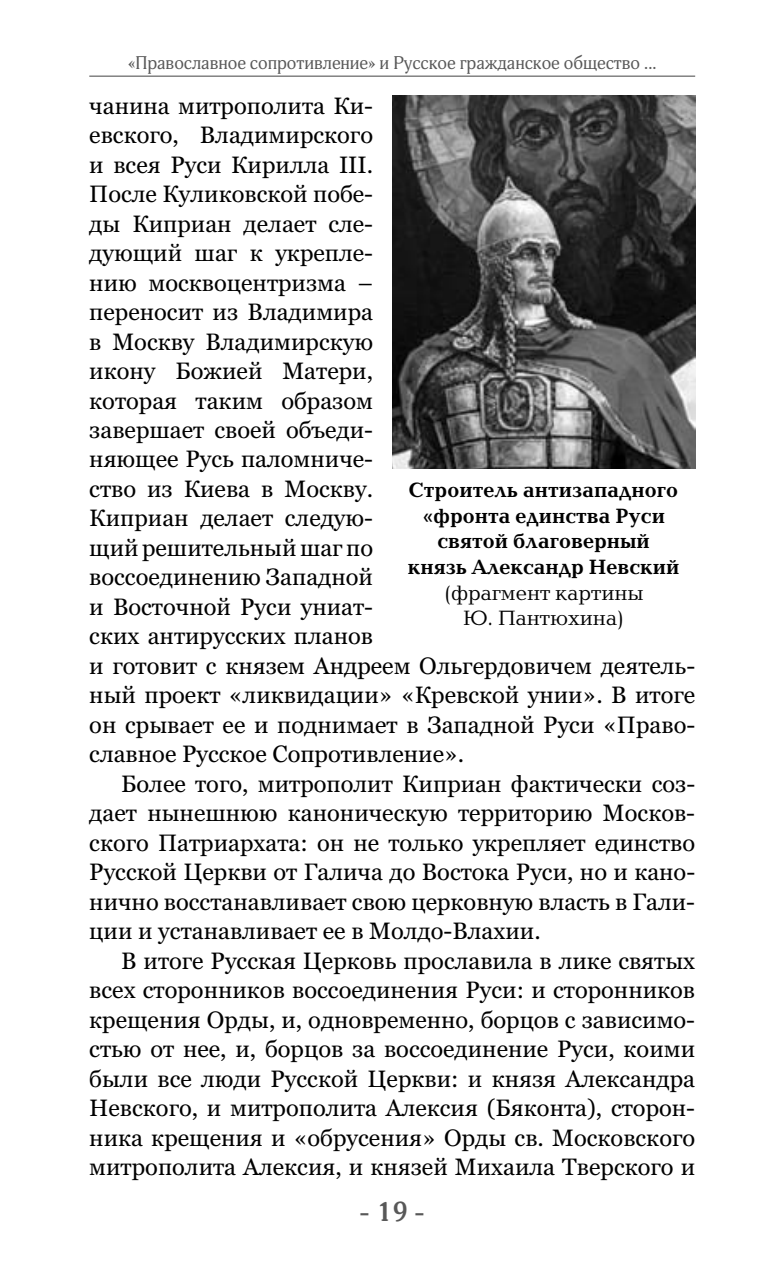
<style>
.page{position:relative;width:783px;height:1276px;background:#fff}
.page>*{position:absolute;margin:0;border:0;box-sizing:border-box;transform-origin:0 0}
.t1{font:700 27px "Adonis C";color:#585858}
.t2{font:23.62px/29.5px "Georgia";color:#000;text-align:justify}
.t3{font:700 21.38px/25.7px "Baltica C";color:#000;text-align:center}
.t4{font:21.38px/25.7px "Baltica C";color:#000;text-align:center}
.t5{font:18px "Adonis C";color:#585858}
</style>
<div class="page">
<hr style="left:89px;top:76px;width:606px;height:1px;background:#585858">
<img style="left:392px;top:96px;width:303px;height:373px">
<p class="t5" style="left:128px;top:56px;width:530px">«Православное сопротивление» и Русское гражданское общество ...</p>
<p class="t2" style="left:89px;top:93px;width:607px;text-align:left">чанина митрополита Ки-<br>евского, Владимирского<br>и всея Руси Кирилла III.<br>После Куликовской побе-<br>ды Киприан делает сле-<br>дующий шаг к укрепле-<br>нию москвоцентризма –<br>переносит из Владимира<br>в Москву Владимирскую<br>икону Божией Матери,<br>которая таким образом<br>завершает своей объеди-<br>няющее Русь паломниче-<br>ство из Киева в Москву.<br>Киприан делает следую-<br>щий решительный шаг по<br>воссоединению Западной<br>и Восточной Руси униат-<br>ских антирусских планов<br>и готовит с князем Андреем Ольгердовичем деятель&shy;ный проект «ликвидации» «Кревской унии». В итоге он срывает ее и поднимает в Западной Руси «Право&shy;славное Русское Сопротивление».</p>
<p class="t2" style="left:89px;top:770px;width:607px;text-indent:32px">Более того, митрополит Киприан фактически соз&shy;дает нынешнюю каноническую территорию Москов&shy;ского Патриархата: он не только укрепляет единство Русской Церкви от Галича до Востока Руси, но и кано&shy;нично восстанавливает свою церковную власть в Гали&shy;ции и устанавливает ее в Молдо-Влахии.</p>
<p class="t2" style="left:89px;top:947px;width:607px;text-indent:32px">В итоге Русская Церковь прославила в лике святых всех сторонников воссоединения Руси: и сторонников крещения Орды, и, одновременно, борцов с зависимо&shy;стью от нее, и, борцов за воссоединение Руси, коими были все люди Русской Церкви: и князя Александра Невского, и митрополита Алексия (Бяконта), сторон&shy;ника крещения и «обрусения» Орды св. Московского митрополита Алексия, и князей Михаила Тверского и</p>
<p class="t3" style="left:408px;top:479px;width:273px">Строитель антизападного «фронта единства Руси святой благоверный князь Александр Невский</p>
<p class="t4" style="left:444px;top:582px;width:202px">(фрагмент картины<br>Ю. Пантюхина)</p>
<p class="t1" style="left:359px;top:1201px;width:68px">- 19 -</p>
</div>
